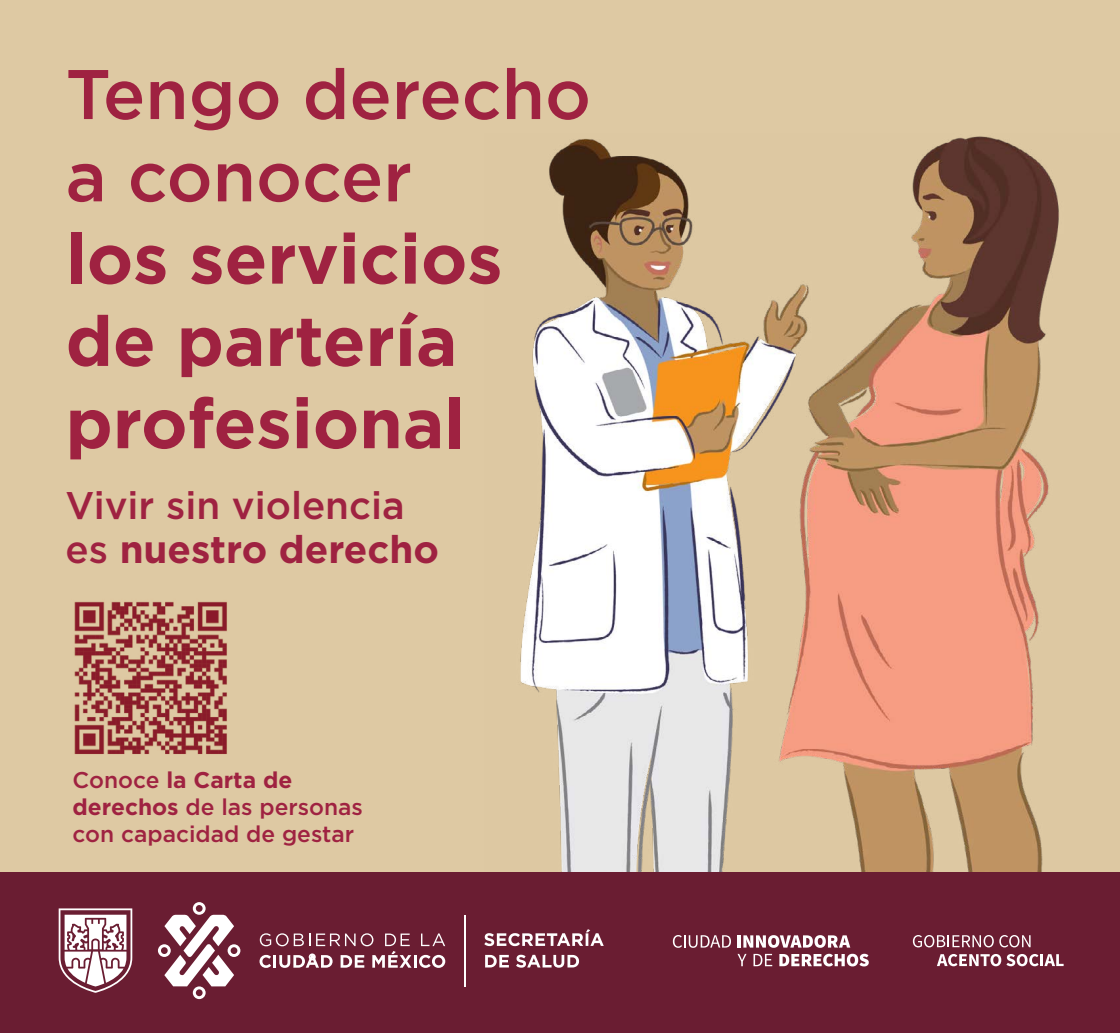
<style>
.page{position:relative;width:1120px;height:1033px;background:#fff}
.page>*{position:absolute;margin:0;border:0;box-sizing:border-box;transform-origin:0 0}
.t1{font:700 70px/82.2px "Gotham";color:#9f2241}
.t2{font:500 70px/82.2px "Gotham";color:#9f2241}
.t3{font:500 38.5px/43.8px "Gotham";color:#9f2241}
.t4{font:500 22.75px/27.1px "Gotham";color:#9f2241}
.s1{font-weight:700}
</style>
<div class="page">
<div style="left:0;top:0;width:1120px;height:903px;background:#dec9a3"></div>
<div style="left:0;top:872px;width:1120px;height:160px;background:#6a1d32"></div>
<svg style="left:484px;top:929px;width:120px;height:17px"></svg>
<svg style="left:485px;top:954px;width:24px;height:13px"></svg>
<svg style="left:516px;top:954px;width:63px;height:13px"></svg>
<hr style="left:465px;top:914px;width:1px;height:72px;background:#fff">
<svg style="left:158px;top:902px;width:82px;height:97px"></svg>
<svg style="left:59px;top:908px;width:73px;height:84px"></svg>
<svg style="left:260px;top:933px;width:185px;height:34px"></svg>
<svg style="left:673px;top:935px;width:58px;height:12px"></svg>
<svg style="left:738px;top:935px;width:112px;height:12px"></svg>
<svg style="left:738px;top:953px;width:9px;height:13px"></svg>
<svg style="left:754px;top:953px;width:18px;height:13px"></svg>
<svg style="left:779px;top:953px;width:90px;height:13px"></svg>
<svg style="left:913px;top:935px;width:118px;height:12px"></svg>
<svg style="left:937px;top:954px;width:127px;height:12px"></svg>
<img style="left:74px;top:601px;width:153px;height:153px">
<img style="left:520px;top:136px;width:539px;height:736px">
<h1 class="t2" style="left:66px;top:52px;width:527px">Tengo derecho a conocer</h1>
<h1 class="t1" style="left:66px;top:217px;width:438px">los servicios de partería profesional</h1>
<h2 class="t3" style="left:66px;top:483px;width:375px">Vivir sin violencia es <span class="s1">nuestro derecho</span></h2>
<p class="t4" style="left:73px;top:765px;width:292px">Conoce <span class="s1">la Carta de derechos</span> de las personas con capacidad de gestar</p>
</div>
